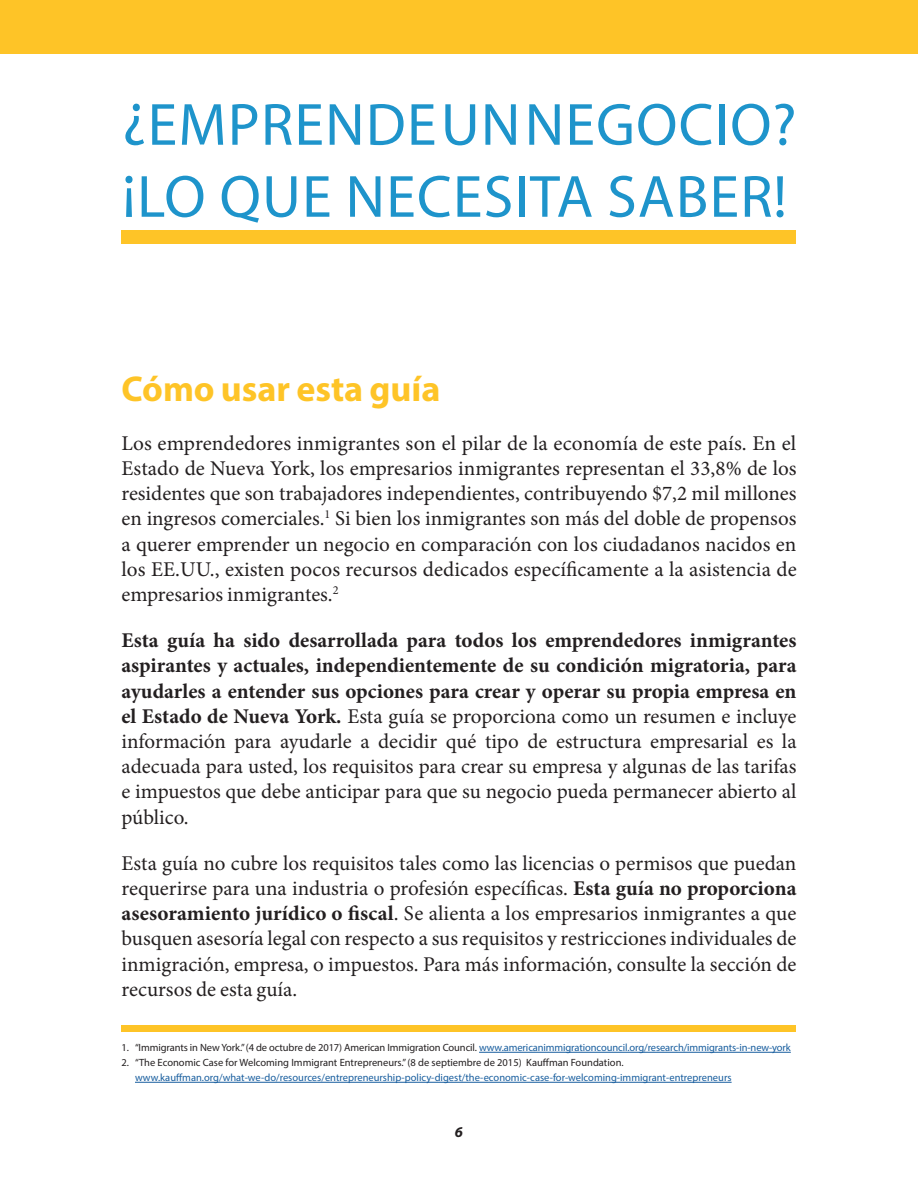
<style>
.page{position:relative;width:918px;height:1188px;background:#fff}
.page>*{position:absolute;margin:0;border:0;box-sizing:border-box;transform-origin:0 0}
.Section_1_Heading{font:60px "Myriad Pro";letter-spacing:.02em;color:#1e94cb}
.Heading_1{font:700 36px "Myriad Pro";color:#fec427}
.t1{font:21px/25.2px "Minion Pro";color:#231f20;text-align:justify}
.t2{font:italic 700 15px "Myriad Pro";color:#231f20}
.Footnote{font:10.5px/15px "Myriad Pro";color:#175d9e}
.Footnote-2{font:10.5px "Myriad Pro";letter-spacing:-.01em;color:#231f20}
.s1{font-weight:700}
.s2{color:#175d9e}
.s3{color:#231f20}
</style>
<div class="page">
<div style="left:1px;top:0;width:916px;height:54px;background:#fec427"></div>
<div style="left:122px;top:231px;width:674px;height:13px;background:#fec427"></div>
<div style="left:122px;top:1025px;width:674px;height:7px;background:#fec427"></div>
<hr style="left:479px;top:1052px;width:312px;height:1px;background:#175d9e">
<hr style="left:135px;top:1082px;width:597px;height:1px;background:#175d9e">
<hr style="left:917px;top:0;width:1px;height:54px;background:#fec427">
<p class="Section_1_Heading" style="left:122px;top:88px;width:676px">¿EMPRENDE UN NEGOCIO?</p>
<p class="Section_1_Heading" style="left:122px;top:160px;width:666px">¡LO QUE NECESITA SABER!</p>
<p class="Heading_1" style="left:122px;top:365px;width:320px">Cómo usar esta guía</p>
<p class="t1" style="left:122px;top:430px;width:677px">Los emprendedores inmigrantes son el pilar de la economía de este país. En el Estado de Nueva York, los empresarios inmigrantes representan el 33,8% de los residentes que son trabajadores independientes, contribuyendo $7,2 mil millones en ingresos comerciales.<sup>1</sup> Si bien los inmigrantes son más del doble de propensos a querer emprender un negocio en comparación con los ciudadanos nacidos en los EE.UU., existen pocos recursos dedicados específicamente a la asistencia de empresarios inmigrantes.<sup>2</sup></p>
<p class="t1" style="left:122px;top:628px;width:677px"><span class="s1">Esta guía ha sido desarrollada para todos los emprendedores inmigrantes aspirantes y actuales, independientemente de su condición migratoria, para ayudarles a entender sus opciones para crear y operar su propia empresa en el Estado de Nueva York.</span> Esta guía se proporciona como un resumen e incluye información para ayudarle a decidir qué tipo de estructura empresarial es la adecuada para usted, los requisitos para crear su empresa y algunas de las tarifas e impuestos que debe anticipar para que su negocio pueda permanecer abierto al público.</p>
<p class="t1" style="left:122px;top:850px;width:677px">Esta guía no cubre los requisitos tales como las licencias o permisos que puedan requerirse para una industria o profesión específicas. <span class="s1">Esta guía no proporciona asesoramiento jurídico o fiscal</span>. Se alienta a los empresarios inmigrantes a que busquen asesoría legal con respecto a sus requisitos y restricciones individuales de inmigración, empresa, o impuestos. Para más información, consulte la sección de recursos de esta guía.</p>
<p class="Footnote-2" style="left:122px;top:1041px;width:671px">1. “Immigrants in New York.” (4 de octubre de 2017) American Immigration Council. <span class="s2">www.americanimmigrationcouncil.org/research/immigrants-in-new-york</span></p>
<p class="Footnote" style="left:135px;top:1055px;width:598px;text-indent:-14px"><span class="s3">2. “The Economic Case for Welcoming Immigrant Entrepreneurs.” (8 de septiembre de 2015) Kauffman Foundation. </span>www.kauffman.org/what-we-do/resources/entrepreneurship-policy-digest/the-economic-case-for-welcoming-immigrant-entrepreneurs</p>
<p class="t2" style="left:455px;top:1122px;width:10px">6</p>
</div>
